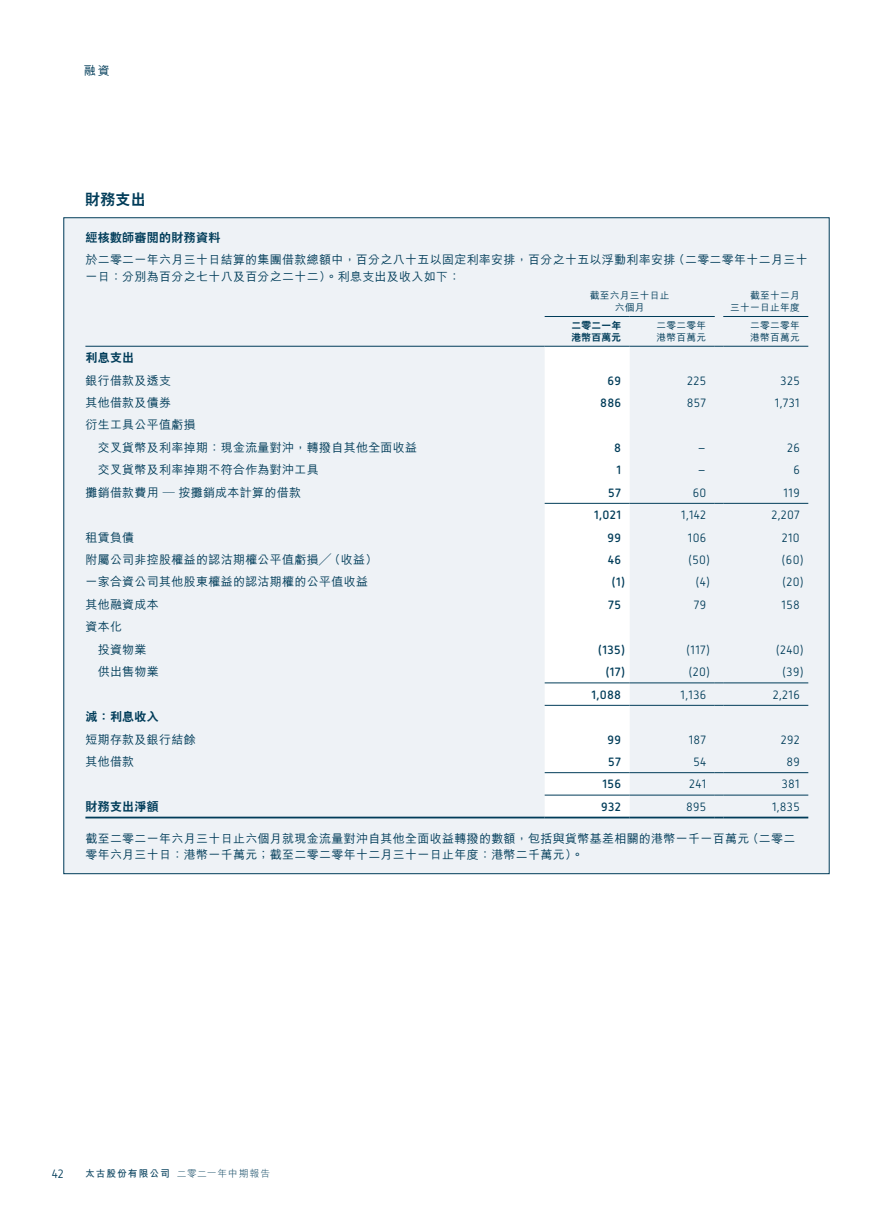
<style>
.page{position:relative;width:893px;height:1212px;background:#fff}
.page>*{position:absolute;margin:0;border:0;box-sizing:border-box;transform-origin:0 0}
.C_Heading_L2_2015{font:800 15px "C Hei 2 HK";color:#003c59}
.C_table_text_2015{font:500 12px/16.5px "M Hei HK";letter-spacing:.025em;color:#003c59}
.C_table_text_2015-2{font:12px "Netto OT";letter-spacing:.025em;color:#003c59}
.C_table_text_2015-3{font:700 12px "Netto OT";letter-spacing:.025em;color:#003c59}
.C_table_text_2015-4{font:800 12px "C Hei 2 HK";letter-spacing:.025em;color:#003c59}
.C_table_small_text_2{font:500 9.75px "M Hei HK";letter-spacing:.025em;color:#003c59}
.t1{font:300 9.75px "M Hei HK";letter-spacing:.1em;color:#003c59}
.C_table_small_text_2-2{font:800 9.75px "C Hei 2 HK";letter-spacing:.025em;color:#003c59}
.s1{font-weight:700}
</style>
<div class="page">
<div style="left:64px;top:218px;width:765px;height:656px;background:#eef2f6"></div>
<div style="left:545px;top:347px;width:85px;height:470px;background:#fff"></div>
<hr style="left:85px;top:346px;width:460px;height:1px;background:#003c59">
<hr style="left:545px;top:316px;width:85px;height:1px;background:#003c59">
<hr style="left:545px;top:346px;width:85px;height:1px;background:#003c59">
<hr style="left:630px;top:316px;width:85px;height:1px;background:#003c59">
<hr style="left:630px;top:346px;width:85px;height:1px;background:#003c59">
<hr style="left:723px;top:316px;width:85px;height:1px;background:#003c59">
<hr style="left:723px;top:346px;width:85px;height:1px;background:#003c59">
<hr style="left:545px;top:503px;width:85px;height:1px;background:#003c59">
<hr style="left:630px;top:503px;width:85px;height:1px;background:#003c59">
<hr style="left:723px;top:503px;width:85px;height:1px;background:#003c59">
<hr style="left:85px;top:817px;width:460px;height:1px;background:#003c59">
<hr style="left:545px;top:817px;width:85px;height:1px;background:#003c59">
<hr style="left:630px;top:817px;width:85px;height:1px;background:#003c59">
<hr style="left:723px;top:817px;width:85px;height:1px;background:#003c59">
<hr style="left:545px;top:795px;width:85px;height:1px;background:#003c59">
<hr style="left:630px;top:795px;width:85px;height:1px;background:#003c59">
<hr style="left:723px;top:795px;width:85px;height:1px;background:#003c59">
<hr style="left:545px;top:772px;width:85px;height:1px;background:#003c59">
<hr style="left:630px;top:772px;width:85px;height:1px;background:#003c59">
<hr style="left:723px;top:772px;width:85px;height:1px;background:#003c59">
<hr style="left:545px;top:705px;width:85px;height:1px;background:#003c59">
<hr style="left:630px;top:705px;width:85px;height:1px;background:#003c59">
<hr style="left:723px;top:705px;width:85px;height:1px;background:#003c59">
<hr style="left:545px;top:683px;width:85px;height:1px;background:#003c59">
<hr style="left:630px;top:683px;width:85px;height:1px;background:#003c59">
<hr style="left:723px;top:683px;width:85px;height:1px;background:#003c59">
<p class="C_table_text_2015" style="left:84px;top:61px;width:28px">融資</p>
<p class="C_Heading_L2_2015" style="left:85px;top:192px;width:62px">財務支出</p>
<p class="C_table_text_2015-4" style="left:85px;top:231px;width:136px">經核數師審閱的財務資料</p>
<p class="C_table_text_2015" style="left:85px;top:251px;width:724px">於二零二一年六月三十日結算的集團借款總額中，百分之八十五以固定利率安排，百分之十五以浮動利率安排（二零二零年十二月三十一日：分別為百分之七十八及百分之二十二）。利息支出及收入如下：</p>
<p class="C_table_small_text_2" style="left:590px;top:289px;width:81px">截至六月三十日止</p>
<p class="C_table_small_text_2" style="left:615px;top:301px;width:31px">六個月</p>
<p class="C_table_small_text_2" style="left:750px;top:289px;width:51px">截至十二月</p>
<p class="C_table_small_text_2" style="left:730px;top:301px;width:71px">三十一日止年度</p>
<p class="C_table_small_text_2-2" style="left:571px;top:321px;width:51px">二零二一年</p>
<p class="C_table_small_text_2-2" style="left:571px;top:333px;width:51px">港幣百萬元</p>
<p class="C_table_small_text_2" style="left:656px;top:318px;width:51px">二零二零年</p>
<p class="C_table_small_text_2" style="left:656px;top:330px;width:51px">港幣百萬元</p>
<p class="C_table_small_text_2" style="left:750px;top:318px;width:51px">二零二零年</p>
<p class="C_table_small_text_2" style="left:750px;top:330px;width:51px">港幣百萬元</p>
<p class="C_table_text_2015-4" style="left:85px;top:351px;width:50px">利息支出</p>
<p class="C_table_text_2015" style="left:85px;top:371px;width:87px">銀行借款及透支</p>
<p class="C_table_text_2015-3" style="left:608px;top:373px;width:15px">69</p>
<p class="C_table_text_2015-2" style="left:687px;top:373px;width:21px">225</p>
<p class="C_table_text_2015-2" style="left:781px;top:373px;width:21px">325</p>
<p class="C_table_text_2015" style="left:85px;top:393px;width:87px">其他借款及債券</p>
<p class="C_table_text_2015-3" style="left:600px;top:395px;width:23px">886</p>
<p class="C_table_text_2015-2" style="left:687px;top:395px;width:21px">857</p>
<p class="C_table_text_2015-2" style="left:775px;top:395px;width:26px">1,731</p>
<p class="C_table_text_2015" style="left:85px;top:416px;width:112px">衍生工具公平值虧損</p>
<p class="C_table_text_2015" style="left:85px;top:438px;width:333px">　交叉貨幣及利率掉期：現金流量對沖，轉撥自其他全面收益</p>
<p class="C_table_text_2015-3" style="left:614px;top:440px;width:8px">8</p>
<p class="C_table_text_2015-2" style="left:697px;top:440px;width:11px">–</p>
<p class="C_table_text_2015-2" style="left:787px;top:440px;width:14px">26</p>
<p class="C_table_text_2015" style="left:85px;top:461px;width:235px">　交叉貨幣及利率掉期不符合作為對沖工具</p>
<p class="C_table_text_2015-3" style="left:616px;top:462px;width:6px">1</p>
<p class="C_table_text_2015-2" style="left:697px;top:463px;width:11px">–</p>
<p class="C_table_text_2015-2" style="left:793px;top:463px;width:8px">6</p>
<p class="C_table_text_2015" style="left:85px;top:483px;width:217px">攤銷借款費用 — 按攤銷成本計算的借款</p>
<p class="C_table_text_2015-3" style="left:608px;top:485px;width:14px">57</p>
<p class="C_table_text_2015-2" style="left:693px;top:485px;width:15px">60</p>
<p class="C_table_text_2015-2" style="left:784px;top:485px;width:18px">119</p>
<p class="C_table_text_2015-3" style="left:594px;top:507px;width:29px">1,021</p>
<p class="C_table_text_2015-2" style="left:681px;top:508px;width:27px">1,142</p>
<p class="C_table_text_2015-2" style="left:771px;top:508px;width:30px">2,207</p>
<p class="C_table_text_2015" style="left:85px;top:528px;width:50px">租賃負債</p>
<p class="C_table_text_2015-3" style="left:608px;top:530px;width:15px">99</p>
<p class="C_table_text_2015-2" style="left:688px;top:530px;width:20px">106</p>
<p class="C_table_text_2015-2" style="left:782px;top:530px;width:20px">210</p>
<p class="C_table_text_2015" style="left:85px;top:550px;width:293px">附屬公司非控股權益的認沽期權公平值虧損╱（收益）</p>
<p class="C_table_text_2015-3" style="left:608px;top:552px;width:15px">46</p>
<p class="C_table_text_2015-2" style="left:688px;top:552px;width:23px">(50)</p>
<p class="C_table_text_2015-2" style="left:782px;top:552px;width:23px">(60)</p>
<p class="C_table_text_2015" style="left:85px;top:573px;width:284px">一家合資公司其他股東權益的認沽期權的公平值收益</p>
<p class="C_table_text_2015-3" style="left:612px;top:575px;width:15px">(1)</p>
<p class="C_table_text_2015-2" style="left:696px;top:575px;width:16px">(4)</p>
<p class="C_table_text_2015-2" style="left:782px;top:575px;width:23px">(20)</p>
<p class="C_table_text_2015" style="left:85px;top:595px;width:75px">其他融資成本</p>
<p class="C_table_text_2015-3" style="left:608px;top:597px;width:14px">75</p>
<p class="C_table_text_2015-2" style="left:694px;top:597px;width:14px">79</p>
<p class="C_table_text_2015-2" style="left:781px;top:597px;width:20px">158</p>
<p class="C_table_text_2015" style="left:85px;top:618px;width:38px">資本化</p>
<p class="C_table_text_2015" style="left:85px;top:640px;width:63px">　投資物業</p>
<p class="C_table_text_2015-3" style="left:598px;top:642px;width:28px">(135)</p>
<p class="C_table_text_2015-2" style="left:686px;top:642px;width:25px">(117)</p>
<p class="C_table_text_2015-2" style="left:776px;top:642px;width:29px">(240)</p>
<p class="C_table_text_2015" style="left:85px;top:662px;width:75px">　供出售物業</p>
<p class="C_table_text_2015-3" style="left:606px;top:664px;width:21px">(17)</p>
<p class="C_table_text_2015-2" style="left:689px;top:665px;width:23px">(20)</p>
<p class="C_table_text_2015-2" style="left:783px;top:665px;width:22px">(39)</p>
<p class="C_table_text_2015-3" style="left:591px;top:687px;width:31px">1,088</p>
<p class="C_table_text_2015-2" style="left:681px;top:687px;width:27px">1,136</p>
<p class="C_table_text_2015-2" style="left:773px;top:687px;width:28px">2,216</p>
<p class="C_table_text_2015-4" style="left:85px;top:711px;width:75px">減：利息收入</p>
<p class="C_table_text_2015" style="left:85px;top:730px;width:112px">短期存款及銀行結餘</p>
<p class="C_table_text_2015-3" style="left:608px;top:732px;width:15px">99</p>
<p class="C_table_text_2015-2" style="left:689px;top:732px;width:19px">187</p>
<p class="C_table_text_2015-2" style="left:781px;top:732px;width:21px">292</p>
<p class="C_table_text_2015" style="left:85px;top:752px;width:50px">其他借款</p>
<p class="C_table_text_2015-3" style="left:608px;top:754px;width:14px">57</p>
<p class="C_table_text_2015-2" style="left:693px;top:754px;width:14px">54</p>
<p class="C_table_text_2015-2" style="left:786px;top:754px;width:15px">89</p>
<p class="C_table_text_2015-3" style="left:603px;top:777px;width:20px">156</p>
<p class="C_table_text_2015-2" style="left:689px;top:777px;width:19px">241</p>
<p class="C_table_text_2015-2" style="left:782px;top:777px;width:20px">381</p>
<p class="C_table_text_2015-4" style="left:85px;top:800px;width:75px">財務支出淨額</p>
<p class="C_table_text_2015-3" style="left:601px;top:799px;width:21px">932</p>
<p class="C_table_text_2015-2" style="left:686px;top:799px;width:22px">895</p>
<p class="C_table_text_2015-2" style="left:772px;top:799px;width:29px">1,835</p>
<p class="C_table_text_2015" style="left:85px;top:829px;width:712px">截至二零二一年六月三十日止六個月就現金流量對沖自其他全面收益轉撥的數額，包括與貨幣基差相關的港幣一千一百萬元（二零二零年六月三十日：港幣一千萬元；截至二零二零年十二月三十一日止年度：港幣二千萬元）。</p>
<p class="C_table_text_2015-2" style="left:52px;top:1166px;width:14px">42</p>
<p class="t1" style="left:85px;top:1168px;width:187px"><span class="s1">太古股份有限公司</span> 二零二一年中期報告</p>
</div>
